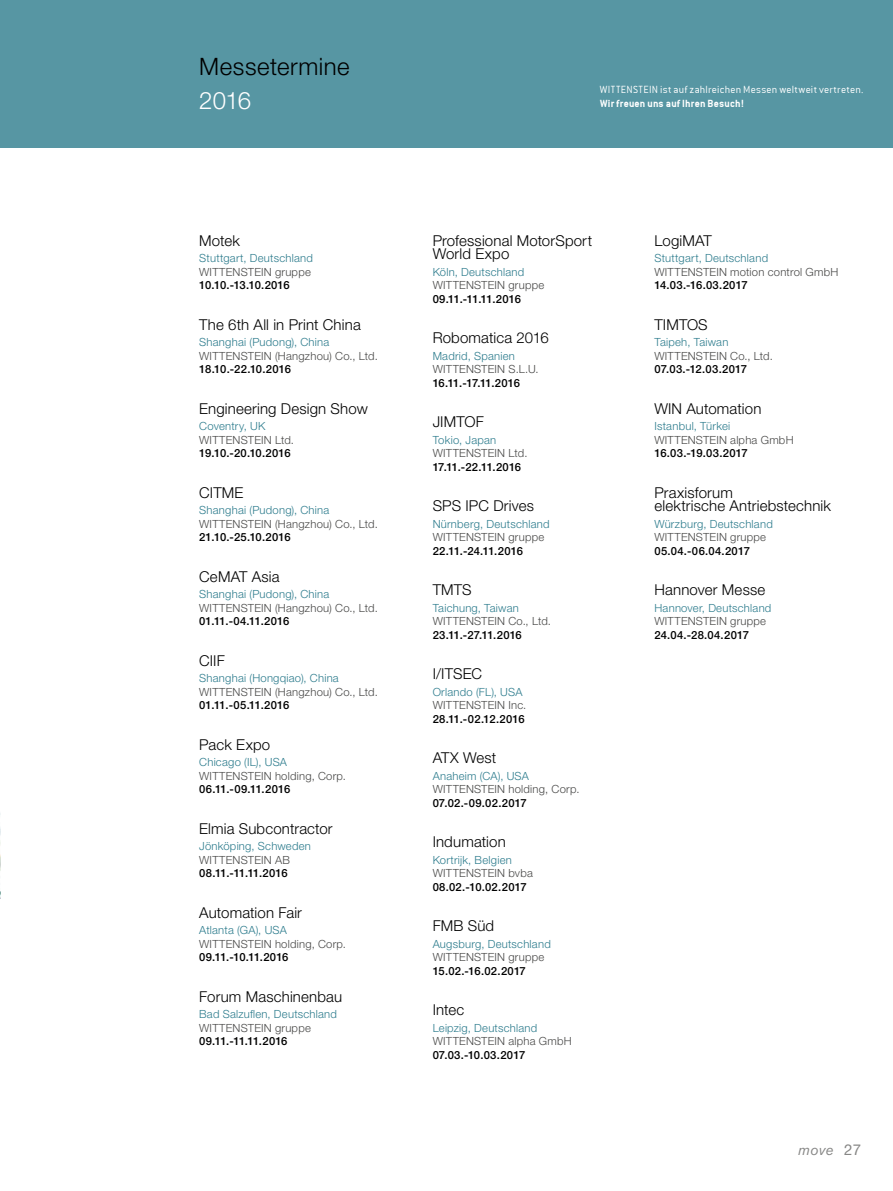
<style>
.page{position:relative;width:893px;height:1191px;background:#fff}
.page>*{position:absolute;margin:0;border:0;box-sizing:border-box;transform-origin:0 0}
.t1{font:300 24px "Helvetica Neue LT";letter-spacing:.025em;color:#000}
.t2{font:300 24px "Helvetica Neue LT";color:#fff}
.t3{font:300 15px/13.5px "Helvetica Neue LT";letter-spacing:.01em;color:#000}
.t4{font:italic 15px "Akzidenz Grotesk BQ";color:#878786}
.t5{font:300 11.25px "Helvetica Neue LT";letter-spacing:.02em;color:#494948}
.t6{font:300 11.25px "Helvetica Neue LT";letter-spacing:.02em;color:#2d7c8d}
.t7{font:500 11.25px "Helvetica Neue LT";letter-spacing:.01em;color:#000}
.t8{font:500 11.25px "Helvetica Neue LT";letter-spacing:-.03em;color:#000}
.t9{font:11.25px "Conduit ITCTT Light";letter-spacing:.025em;color:#fff}
.t10{font:11.25px "Conduit ITCTT Bold";letter-spacing:.015em;color:#fff}
.t11{font:500 11.25px "Helvetica Neue LT";letter-spacing:.03em;color:#000}
.s1{font-family:"Helvetica Neue LT";font-style:normal}
</style>
<div class="page">
<div style="left:0;top:0;width:893px;height:148px;background:#5796a3"></div>
<img style="left:0;top:813px;width:1px;height:85px">
<h1 class="t1" style="left:199px;top:52px;width:152px">Messetermine</h1>
<h1 class="t2" style="left:199px;top:86px;width:53px">2016</h1>
<h2 class="t3" style="left:199px;top:233px;width:42px">Motek</h2>
<p class="t6" style="left:199px;top:251px;width:115px">Stuttgart, Deutschland</p>
<p class="t5" style="left:199px;top:265px;width:113px">WITTENSTEIN gruppe</p>
<p class="t8" style="left:199px;top:278px;width:92px">10.10.-13.10.2016</p>
<h2 class="t3" style="left:199px;top:317px;width:163px">The 6th All in Print China</h2>
<p class="t6" style="left:199px;top:335px;width:132px">Shanghai (Pudong), China</p>
<p class="t5" style="left:199px;top:349px;width:180px">WITTENSTEIN (Hangzhou) Co., Ltd.</p>
<p class="t8" style="left:199px;top:362px;width:93px">18.10.-22.10.2016</p>
<h2 class="t3" style="left:199px;top:401px;width:170px">Engineering Design Show</h2>
<p class="t6" style="left:199px;top:419px;width:68px">Coventry, UK</p>
<p class="t5" style="left:199px;top:433px;width:96px">WITTENSTEIN Ltd.</p>
<p class="t8" style="left:199px;top:446px;width:93px">19.10.-20.10.2016</p>
<h2 class="t3" style="left:199px;top:485px;width:46px">CITME</h2>
<p class="t6" style="left:199px;top:503px;width:132px">Shanghai (Pudong), China</p>
<p class="t5" style="left:199px;top:517px;width:180px">WITTENSTEIN (Hangzhou) Co., Ltd.</p>
<p class="t7" style="left:199px;top:530px;width:93px">21.10.-25.10.2016</p>
<h2 class="t3" style="left:199px;top:569px;width:82px">CeMAT Asia</h2>
<p class="t6" style="left:199px;top:587px;width:132px">Shanghai (Pudong), China</p>
<p class="t5" style="left:199px;top:601px;width:180px">WITTENSTEIN (Hangzhou) Co., Ltd.</p>
<p class="t7" style="left:199px;top:614px;width:92px">01.11.-04.11.2016</p>
<h2 class="t3" style="left:199px;top:653px;width:27px">CIIF</h2>
<p class="t6" style="left:199px;top:671px;width:141px">Shanghai (Hongqiao), China</p>
<p class="t5" style="left:199px;top:685px;width:180px">WITTENSTEIN (Hangzhou) Co., Ltd.</p>
<p class="t7" style="left:199px;top:698px;width:92px">01.11.-05.11.2016</p>
<h2 class="t3" style="left:199px;top:737px;width:73px">Pack Expo</h2>
<p class="t6" style="left:199px;top:755px;width:89px">Chicago (IL), USA</p>
<p class="t5" style="left:199px;top:769px;width:148px">WITTENSTEIN holding, Corp.</p>
<p class="t7" style="left:199px;top:782px;width:93px">06.11.-09.11.2016</p>
<h2 class="t3" style="left:199px;top:821px;width:135px">Elmia Subcontractor</h2>
<p class="t6" style="left:199px;top:839px;width:113px">Jönköping, Schweden</p>
<p class="t5" style="left:199px;top:853px;width:92px">WITTENSTEIN AB</p>
<p class="t8" style="left:199px;top:866px;width:90px">08.11.-11.11.2016</p>
<h2 class="t3" style="left:199px;top:905px;width:104px">Automation Fair</h2>
<p class="t6" style="left:199px;top:923px;width:89px">Atlanta (GA), USA</p>
<p class="t5" style="left:199px;top:937px;width:148px">WITTENSTEIN holding, Corp.</p>
<p class="t8" style="left:199px;top:950px;width:91px">09.11.-10.11.2016</p>
<h2 class="t3" style="left:199px;top:989px;width:144px">Forum Maschinenbau</h2>
<p class="t6" style="left:199px;top:1007px;width:139px">Bad Salzuflen, Deutschland</p>
<p class="t5" style="left:199px;top:1021px;width:113px">WITTENSTEIN gruppe</p>
<p class="t8" style="left:199px;top:1034px;width:90px">09.11.-11.11.2016</p>
<p class="t9" style="left:600px;top:84px;width:265px">WITTENSTEIN ist auf zahlreichen Messen weltweit vertreten.</p>
<p class="t10" style="left:600px;top:97px;width:145px">Wir freuen uns auf Ihren Besuch!</p>
<h2 class="t3" style="left:433px;top:233px;width:161px">Professional MotorSport<br>World Expo</h2>
<p class="t6" style="left:433px;top:265px;width:93px">Köln, Deutschland</p>
<p class="t5" style="left:433px;top:278px;width:113px">WITTENSTEIN gruppe</p>
<p class="t8" style="left:433px;top:292px;width:90px">09.11.-11.11.2016</p>
<h2 class="t3" style="left:433px;top:331px;width:118px">Robomatica 2016</h2>
<p class="t6" style="left:433px;top:349px;width:84px">Madrid, Spanien</p>
<p class="t5" style="left:433px;top:362px;width:108px">WITTENSTEIN S.L.U.</p>
<p class="t8" style="left:433px;top:376px;width:89px">16.11.-17.11.2016</p>
<h2 class="t3" style="left:433px;top:415px;width:53px">JIMTOF</h2>
<p class="t6" style="left:433px;top:433px;width:65px">Tokio, Japan</p>
<p class="t5" style="left:433px;top:446px;width:96px">WITTENSTEIN Ltd.</p>
<p class="t8" style="left:433px;top:460px;width:90px">17.11.-22.11.2016</p>
<h2 class="t3" style="left:433px;top:499px;width:103px">SPS IPC Drives</h2>
<p class="t6" style="left:433px;top:517px;width:118px">Nürnberg, Deutschland</p>
<p class="t5" style="left:433px;top:530px;width:113px">WITTENSTEIN gruppe</p>
<p class="t7" style="left:433px;top:544px;width:92px">22.11.-24.11.2016</p>
<h2 class="t3" style="left:433px;top:583px;width:41px">TMTS</h2>
<p class="t6" style="left:433px;top:601px;width:88px">Taichung, Taiwan</p>
<p class="t5" style="left:433px;top:614px;width:120px">WITTENSTEIN Co., Ltd.</p>
<p class="t7" style="left:433px;top:628px;width:91px">23.11.-27.11.2016</p>
<h2 class="t3" style="left:433px;top:667px;width:51px">I/ITSEC</h2>
<p class="t6" style="left:433px;top:685px;width:91px">Orlando (FL), USA</p>
<p class="t5" style="left:433px;top:698px;width:95px">WITTENSTEIN Inc.</p>
<p class="t7" style="left:433px;top:712px;width:94px">28.11.-02.12.2016</p>
<h2 class="t3" style="left:433px;top:751px;width:65px">ATX West</h2>
<p class="t6" style="left:433px;top:769px;width:98px">Anaheim (CA), USA</p>
<p class="t5" style="left:433px;top:782px;width:148px">WITTENSTEIN holding, Corp.</p>
<p class="t7" style="left:433px;top:796px;width:96px">07.02.-09.02.2017</p>
<h2 class="t3" style="left:433px;top:835px;width:75px">Indumation</h2>
<p class="t6" style="left:433px;top:853px;width:81px">Kortrijk, Belgien</p>
<p class="t5" style="left:433px;top:866px;width:102px">WITTENSTEIN bvba</p>
<p class="t7" style="left:433px;top:880px;width:95px">08.02.-10.02.2017</p>
<h2 class="t3" style="left:433px;top:919px;width:63px">FMB Süd</h2>
<p class="t6" style="left:433px;top:937px;width:120px">Augsburg, Deutschland</p>
<p class="t5" style="left:433px;top:950px;width:113px">WITTENSTEIN gruppe</p>
<p class="t7" style="left:433px;top:964px;width:95px">15.02.-16.02.2017</p>
<h2 class="t3" style="left:433px;top:1003px;width:33px">Intec</h2>
<p class="t6" style="left:433px;top:1021px;width:106px">Leipzig, Deutschland</p>
<p class="t5" style="left:433px;top:1034px;width:141px">WITTENSTEIN alpha GmbH</p>
<p class="t7" style="left:433px;top:1048px;width:94px">07.03.-10.03.2017</p>
<h2 class="t3" style="left:654px;top:233px;width:59px">LogiMAT</h2>
<p class="t6" style="left:654px;top:251px;width:115px">Stuttgart, Deutschland</p>
<p class="t5" style="left:654px;top:265px;width:185px">WITTENSTEIN motion control GmbH</p>
<p class="t7" style="left:654px;top:278px;width:95px">14.03.-16.03.2017</p>
<h2 class="t3" style="left:654px;top:317px;width:55px">TIMTOS</h2>
<p class="t6" style="left:654px;top:335px;width:75px">Taipeh, Taiwan</p>
<p class="t5" style="left:654px;top:349px;width:120px">WITTENSTEIN Co., Ltd.</p>
<p class="t7" style="left:654px;top:362px;width:94px">07.03.-12.03.2017</p>
<h2 class="t3" style="left:654px;top:401px;width:108px">WIN Automation</h2>
<p class="t6" style="left:654px;top:419px;width:77px">Istanbul, Türkei</p>
<p class="t5" style="left:654px;top:433px;width:141px">WITTENSTEIN alpha GmbH</p>
<p class="t7" style="left:654px;top:446px;width:95px">16.03.-19.03.2017</p>
<h2 class="t3" style="left:654px;top:485px;width:178px">Praxisforum<br>elektrische Antriebstechnik</h2>
<p class="t6" style="left:654px;top:517px;width:120px">Würzburg, Deutschland</p>
<p class="t5" style="left:654px;top:530px;width:113px">WITTENSTEIN gruppe</p>
<p class="t11" style="left:654px;top:544px;width:97px">05.04.-06.04.2017</p>
<h2 class="t3" style="left:654px;top:583px;width:112px">Hannover Messe</h2>
<p class="t6" style="left:654px;top:601px;width:118px">Hannover, Deutschland</p>
<p class="t5" style="left:654px;top:614px;width:113px">WITTENSTEIN gruppe</p>
<p class="t7" style="left:654px;top:628px;width:96px">24.04.-28.04.2017</p>
<h2 class="t4" style="left:798px;top:1140px;width:65px">move <span class="s1">27</span></h2>
</div>
